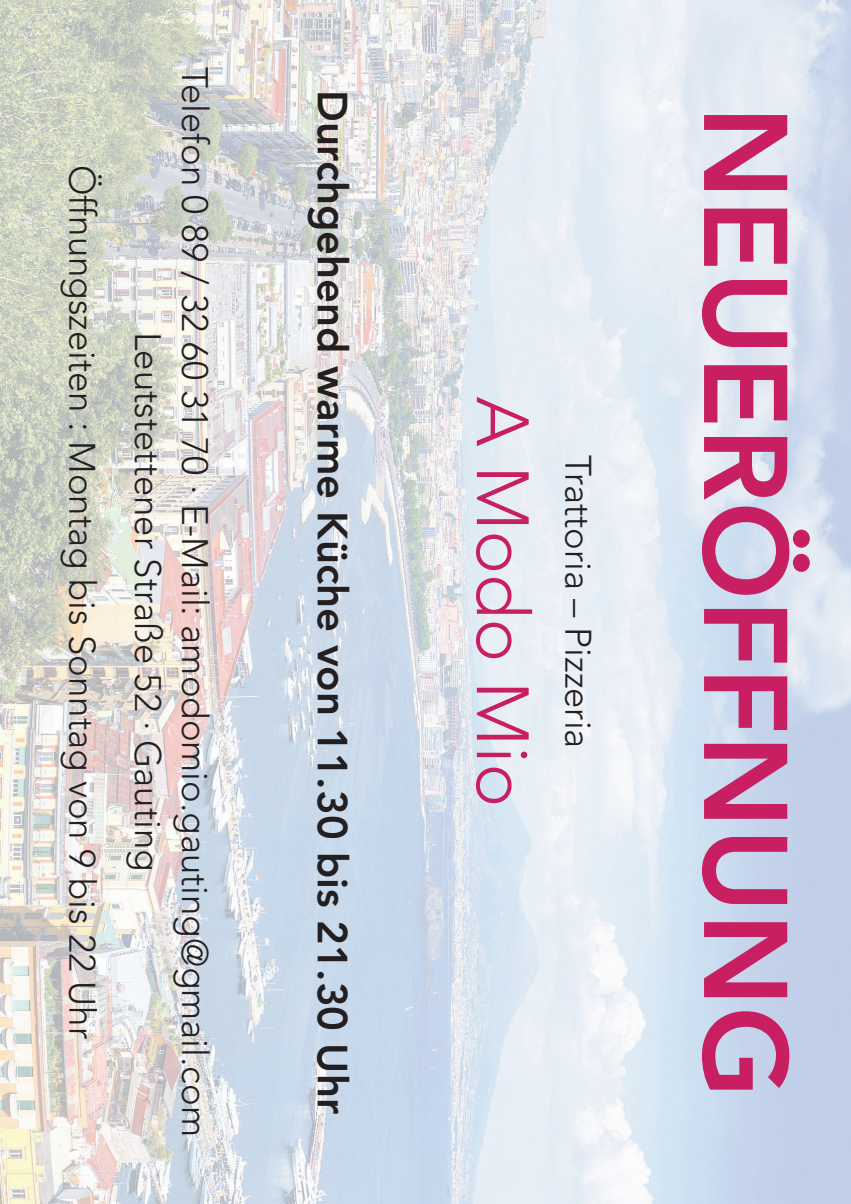
<style>
.page{position:relative;width:851px;height:1204px;background:#fff}
.page>*{position:absolute;margin:0;border:0;box-sizing:border-box;transform-origin:0 0}
.t1{font:800 117.45px "Avenir";color:#c71f61}
.t2{font:300 73.05px "Avenir";color:#c71f61}
.t3{font:800 41.7px "Avenir";color:#231f20}
.t4{font:300 36.6px/47px "Avenir";color:#231f20;text-align:center}
</style>
<div class="page">
<img style="left:0;top:0;width:850px;height:1203px">
<p class="t4" style="left:103px;top:165px;width:875px;rotate:90deg">Öffnungszeiten : Montag bis Sonntag von 9 bis 22 Uhr</p>
<p class="t4" style="left:215px;top:67px;width:1071px;rotate:90deg">Telefon 0 89 / 32 60 31 70 · E-Mail: amodomio.gauting@gmail.com<br>Leutstettener Straße 52 · Gauting</p>
<p class="t3" style="left:349px;top:90px;width:1025px;rotate:90deg">Durchgehend warme Küche von 11.30 bis 21.30 Uhr</p>
<h2 class="t2" style="left:532px;top:396px;width:412px;rotate:90deg">A Modo Mio</h2>
<p class="t4" style="left:598px;top:455px;width:295px;rotate:90deg">Trattoria – Pizzeria</p>
<h1 class="t1" style="left:792px;top:106px;width:993px;rotate:90deg">NEUERÖFFNUNG</h1>
</div>
